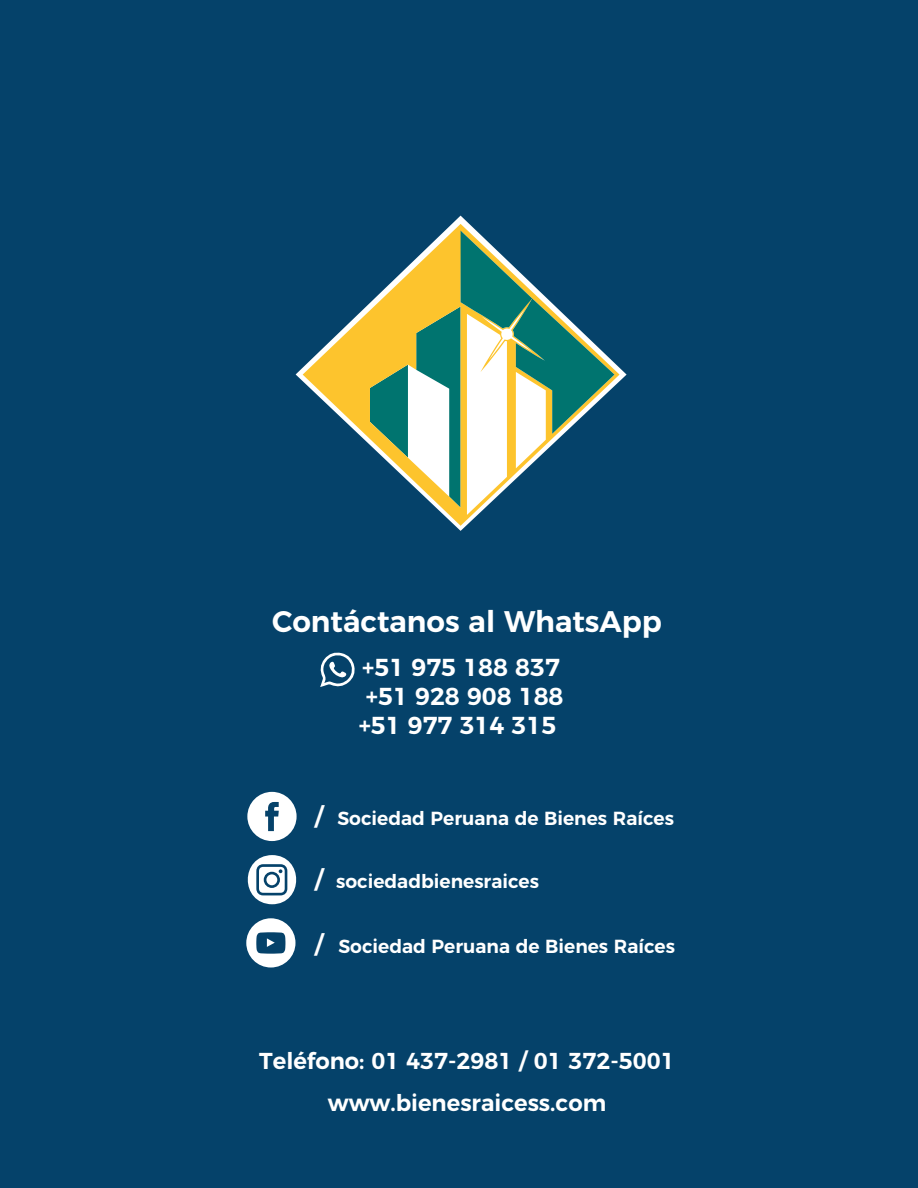
<style>
.page{position:relative;width:918px;height:1188px;background:#05426a}
.page>*{position:absolute;margin:0;border:0;box-sizing:border-box;transform-origin:0 0}
.t1{font:600 29.7px "Montserrat";color:#fff}
.t2{font:600 24.45px/29px "Montserrat";color:#fff}
.t3{font:600 22.95px "Montserrat";color:#fff}
.t4{font:600 18.9px "Montserrat";color:#fff}
.s1{font-size:24.45px}
</style>
<div class="page">
<svg style="left:303px;top:224px;width:317px;height:302px"></svg>
<svg style="left:370px;top:231px;width:244px;height:277px"></svg>
<svg style="left:247px;top:792px;width:50px;height:49px"></svg>
<svg style="left:246px;top:918px;width:49px;height:50px"></svg>
<svg style="left:247px;top:855px;width:50px;height:49px"></svg>
<svg style="left:320px;top:652px;width:35px;height:35px"></svg>
<h1 class="t1" style="left:272px;top:597px;width:391px">Contáctanos al WhatsApp</h1>
<p class="t2" style="left:359px;top:651px;width:206px">+51 975 188 837 +51 928 908 188 +51 977 314 315</p>
<p class="t4" style="left:315px;top:803px;width:361px"><span class="s1">/</span> Sociedad Peruana de Bienes Raíces</p>
<p class="t4" style="left:315px;top:865px;width:226px"><span class="s1">/</span> sociedadbienesraices</p>
<p class="t4" style="left:315px;top:931px;width:362px"><span class="s1">/</span> Sociedad Peruana de Bienes Raíces</p>
<p class="t3" style="left:259px;top:1042px;width:417px">Teléfono: 01 437-2981 / 01 372-5001</p>
<p class="t3" style="left:328px;top:1085px;width:280px">www.bienesraicess.com</p>
</div>
